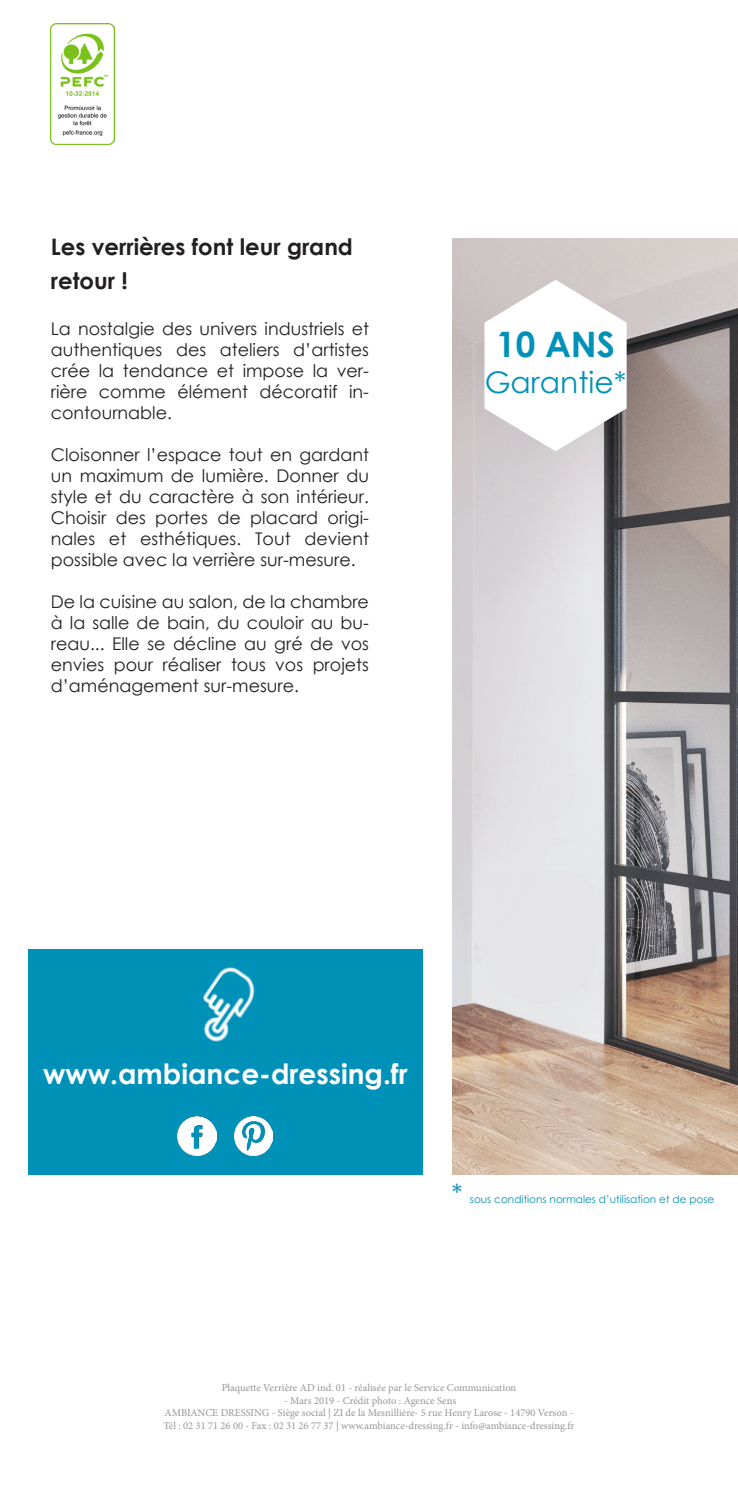
<style>
.page{position:relative;width:738px;height:1489px;background:#fff}
.page>*{position:absolute;margin:0;border:0;box-sizing:border-box;transform-origin:0 0}
.t1{font:700 35px "Century Gothic";color:#0091b9}
.t2{font:29.75px "Century Gothic";color:#0091b9}
.t3{font:700 28px "Century Gothic";color:#fff}
.t4{font:26.25px "Century Gothic";color:#0091b9}
.t5{font:700 22.75px/33.6px "Century Gothic";color:#231f20}
.t6{font:17.5px/21px "Century Gothic";color:#231f20;text-align:justify}
.t7{font:10.5px "Minion Pro";color:#939598}
.t8{font:10.5px "Century Gothic";color:#0091b9}
</style>
<div class="page">
<img style="left:453px;top:238px;width:285px;height:936px">
<div style="left:28px;top:949px;width:395px;height:225px;background:#0091b9"></div>
<img style="left:51px;top:24px;width:63px;height:120px">
<img style="left:202px;top:967px;width:53px;height:75px">
<svg style="left:484px;top:280px;width:143px;height:171px"></svg>
<img style="left:178px;top:1116px;width:38px;height:39px">
<img style="left:234px;top:1116px;width:39px;height:39px">
<p class="t5" style="left:51px;top:229px;width:304px">Les verrières font leur grand retour !</p>
<p class="t6" style="left:51px;top:318px;width:320px">La nostalgie des univers industriels et authentiques des ateliers d’artistes crée la tendance et impose la ver&shy;rière comme élément décoratif in&shy;contournable.</p>
<p class="t6" style="left:51px;top:444px;width:320px">Cloisonner l’espace tout en gardant un maximum de lumière. Donner du style et du caractère à son intérieur.<br>Choisir des portes de placard origi&shy;nales et esthétiques. Tout devient possible avec la verrière sur-mesure.</p>
<p class="t6" style="left:51px;top:591px;width:320px">De la cuisine au salon, de la chambre à la salle de bain, du couloir au bu&shy;reau... Elle se décline au gré de vos envies pour réaliser tous vos projets d’aménagement sur-mesure.</p>
<p class="t1" style="left:496px;top:318px;width:120px">10 ANS</p>
<p class="t2" style="left:485px;top:361px;width:143px">Garantie*</p>
<p class="t3" style="left:43px;top:1052px;width:366px">www.ambiance-dressing.fr</p>
<p class="t4" style="left:451px;top:1175px;width:13px">*</p>
<p class="t8" style="left:470px;top:1192px;width:246px">sous conditions normales d’utilisation et de pose</p>
<p class="t7" style="left:222px;top:1380px;width:296px">Plaquette Verrière AD ind. 01 - réalisée par le Service Communication</p>
<p class="t7" style="left:284px;top:1392px;width:174px">- Mars 2019 - Crédit photo : Agence Sens</p>
<p class="t7" style="left:164px;top:1405px;width:411px">AMBIANCE DRESSING - Siège social | ZI de la Mesnillière- 5 rue Henry Larose - 14790 Verson -</p>
<p class="t7" style="left:163px;top:1418px;width:412px">Tél : 02 31 71 26 00 - Fax : 02 31 26 77 37 | www.ambiance-dressing.fr - info@ambiance-dressing.fr</p>
</div>
